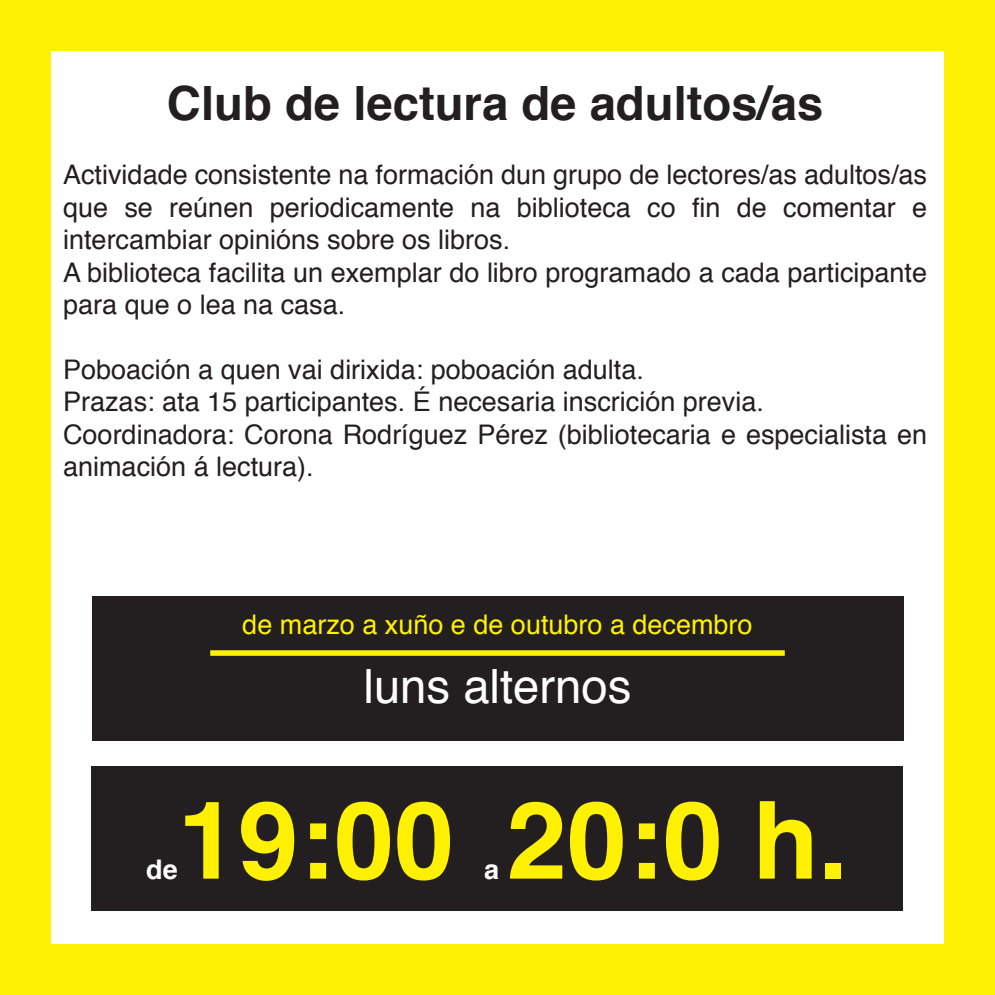
<style>
.page{position:relative;width:995px;height:995px;background:#fff101}
.page>*{position:absolute;margin:0;border:0;box-sizing:border-box;transform-origin:0 0}
.t1{font:700 108px "Helvetica";color:#fff101}
.t2{font:700 47.25px "Helvetica";color:#231f20}
.t3{font:47.25px "Helvetica";color:#fff}
.t4{font:27px/32.4px "Helvetica";color:#231f20}
.t5{font:27px "Helvetica";color:#fff101}
.t6{font:700 27px "Helvetica";color:#fff}
</style>
<div class="page">
<div style="left:51px;top:51px;width:893px;height:893px;background:#fff"></div>
<div style="left:92px;top:766px;width:811px;height:145px;background:#231f20"></div>
<div style="left:92px;top:596px;width:811px;height:144px;background:#231f20"></div>
<div style="left:210px;top:650px;width:575px;height:6px;background:#fff101"></div>
<h2 class="t2" style="left:167px;top:65px;width:658px">Club de lectura de adultos/as</h2>
<p class="t4" style="left:63px;top:160px;width:865px">Actividade consistente na formación dun grupo de lectores/as adultos/as que se reúnen periodicamente na biblioteca co fin de comentar e intercambiar opinións sobre os libros.<br>A biblioteca facilita un exemplar do libro programado a cada participante para que o lea na casa.</p>
<p class="t4" style="left:63px;top:354px;width:865px">Poboación a quen vai dirixida: poboación adulta.<br>Prazas: ata 15 participantes. É necesaria inscrición previa.<br>Coordinadora: Corona Rodríguez Pérez (bibliotecaria e especialista en animación á lectura).</p>
<p class="t5" style="left:242px;top:604px;width:512px">de marzo a xuño e de outubro a decembro</p>
<h2 class="t3" style="left:364px;top:650px;width:269px">luns alternos</h2>
<p class="t6" style="left:146px;top:847px;width:33px">de</p>
<h1 class="t1" style="left:178px;top:753px;width:278px">19:00</h1>
<p class="t6" style="left:484px;top:847px;width:17px">a</p>
<h1 class="t1" style="left:507px;top:753px;width:344px">20:0 h.</h1>
</div>
